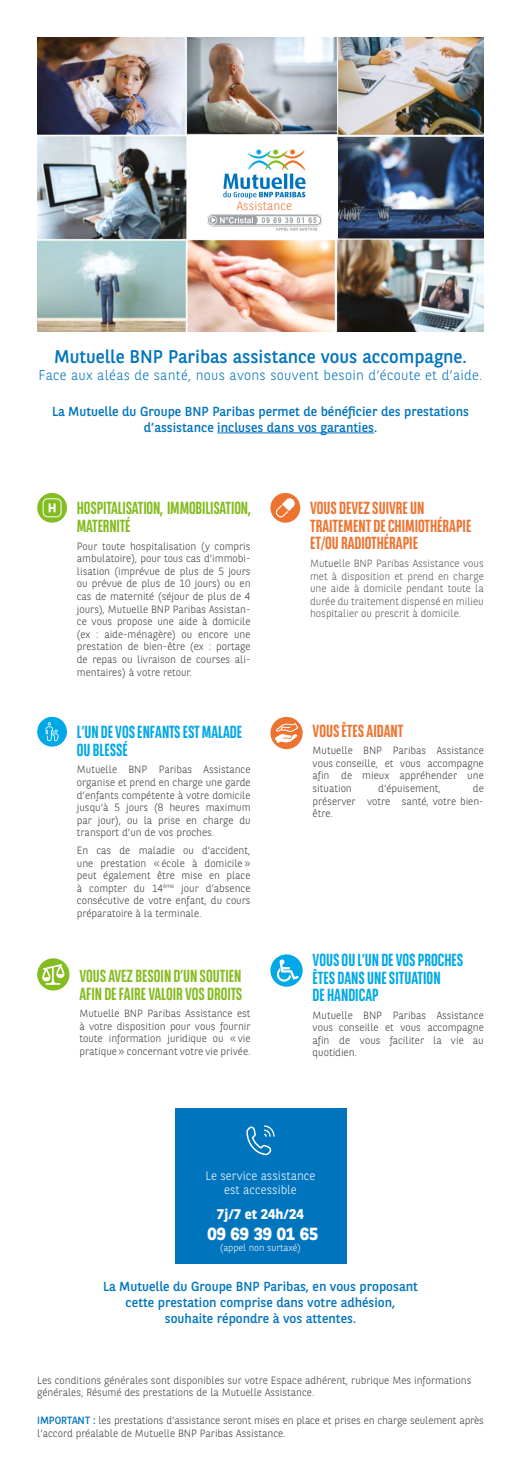
<style>
.page{position:relative;width:521px;height:1474px;background:#fff}
.page>*{position:absolute;margin:0;border:0;box-sizing:border-box;transform-origin:0 0}
.t1{font:18.38px "BNPP Sans";color:#0074bd}
.t2{font:700 17.5px/17.5px "BNPP Sans Condensed";letter-spacing:-.01em;color:#85bc22}
.t3{font:700 17.5px/17.5px "BNPP Sans Condensed";color:#00a8e7}
.t4{font:700 17.5px/17.5px "BNPP Sans Condensed";color:#ee7330}
.t5{font:700 17.5px "BNPP Sans";color:#fff}
.t6{font:300 14px "BNPP Sans";letter-spacing:.02em;color:#0074bd}
.t7{font:700 14px "BNPP Sans";color:#fff}
.t8{font:13.12px/15.8px "BNPP Sans";color:#0074bd;text-align:center}
.t9{font:300 12.34px "BNPP Sans";color:#ee7330}
.t10{font:300 12.25px/14.7px "BNPP Sans";color:#fff;text-align:center}
.t11{font:300 10.5px/12.6px "BNPP Sans";color:#3c3c3b;text-align:justify}
.t12{font:300 10.5px/12.6px "BNPP Sans";color:#575756;text-align:justify}
.t13{font:300 9.62px "BNPP Sans";color:#fff}
.s1{color:#3c3c3b}
.s2{font-weight:400;color:#0074bd}
</style>
<div class="page">
<hr style="left:217px;top:432px;width:157px;height:1px;background:#0074bd">
<svg style="left:37px;top:493px;width:30px;height:29px"></svg>
<svg style="left:43px;top:498px;width:19px;height:19px"></svg>
<div style="left:270px;top:493px;width:30px;height:29px;background:#ee7330;border-radius:50%"></div>
<svg style="left:275px;top:498px;width:20px;height:19px"></svg>
<div style="left:37px;top:717px;width:30px;height:29px;background:#00a8e7;border-radius:50%"></div>
<svg style="left:45px;top:722px;width:14px;height:19px"></svg>
<img style="left:37px;top:37px;width:447px;height:294px">
<div style="left:195px;top:141px;width:142px;height:96px;background:#fff"></div>
<img style="left:207px;top:214px;width:115px;height:16px">
<img style="left:212px;top:138px;width:104px;height:62px">
<div style="left:270px;top:717px;width:33px;height:32px;background:#ee7330;border-radius:50%"></div>
<svg style="left:275px;top:723px;width:23px;height:20px"></svg>
<div style="left:270px;top:954px;width:33px;height:32px;background:#00a8e7;border-radius:50%"></div>
<svg style="left:277px;top:959px;width:22px;height:22px"></svg>
<div style="left:37px;top:958px;width:32px;height:32px;background:#85bc22;border-radius:50%"></div>
<svg style="left:42px;top:964px;width:22px;height:20px"></svg>
<div style="left:175px;top:1108px;width:171px;height:155px;background:#0074bd"></div>
<svg style="left:246px;top:1125px;width:29px;height:30px"></svg>
<p class="t9" style="left:237px;top:197px;width:57px">Assistance</p>
<h1 class="t1" style="left:54px;top:344px;width:414px">Mutuelle BNP Paribas assistance vous accompagne.</h1>
<h3 class="t6" style="left:38px;top:366px;width:445px">Face aux aléas de santé, nous avons souvent besoin d’écoute et d’aide.</h3>
<p class="t8" style="left:52px;top:403px;width:418px">La Mutuelle du Groupe BNP Paribas permet de bénéficier des prestations d’assistance incluses dans vos garanties.</p>
<h2 class="t2" style="left:77px;top:499px;width:175px">HOSPITALISATION, IMMOBILISATION,<br>MATERNITÉ</h2>
<p class="t11" style="left:77px;top:539px;width:175px">Pour toute hospitalisation (y compris ambulatoire), pour tous cas d’immobi&shy;lisation (imprévue de plus de 5 jours ou prévue de plus de 10 jours) ou en cas de maternité (séjour de plus de 4 jours), Mutuelle BNP Paribas Assistan&shy;ce vous propose une aide à domicile (ex : aide-ménagère) ou encore une prestation de bien-être (ex : portage de repas ou livraison de courses ali&shy;mentaires) à votre retour.</p>
<h2 class="t3" style="left:77px;top:722px;width:167px">L’UN DE VOS ENFANTS EST MALADE<br>OU BLESSÉ</h2>
<p class="t11" style="left:77px;top:763px;width:175px">Mutuelle BNP Paribas Assistance organise et prend en charge une garde d’enfants compétente à votre domicile jusqu’à 5 jours (8 heures maximum par jour), ou la prise en charge du transport d’un de vos proches.</p>
<p class="t11" style="left:77px;top:843px;width:175px">En cas de maladie ou d’accident, une prestation «école à domicile» peut également être mise en place à compter du 14<sup>ème</sup> jour d’absence consécutive de votre enfant, du cours préparatoire à la terminale.</p>
<h2 class="t2" style="left:79px;top:966px;width:164px">VOUS AVEZ BESOIN D’UN SOUTIEN<br>AFIN DE FAIRE VALOIR VOS DROITS</h2>
<p class="t11" style="left:79px;top:1006px;width:173px">Mutuelle BNP Paribas Assistance est à votre disposition pour vous fournir toute information juridique ou «vie pratique» concernant votre vie privée.</p>
<h2 class="t4" style="left:310px;top:499px;width:163px">VOUS DEVEZ SUIVRE UN<br>TRAITEMENT DE CHIMIOTHÉRAPIE<br>ET/OU RADIOTHÉRAPIE</h2>
<p class="t12" style="left:310px;top:556px;width:175px">Mu<span class="s1">tue</span>lle BNP Paribas Assistance vous met à disposition et prend en charge une aide à domicile pendant toute la durée du traitement dispensé en milieu hospitalier ou prescrit à domicile.</p>
<h2 class="t4" style="left:313px;top:721px;width:92px">VOUS ÊTES AIDANT</h2>
<p class="t11" style="left:313px;top:743px;width:173px">Mutuelle BNP Paribas Assistance vous conseille, et vous accompagne afin de mieux appréhender une situation</p>
<p class="t11" style="left:313px;top:781px;width:173px;text-indent:160px">de préserver votre santé, votre bien&shy;être.</p>
<p class="t11" style="left:378px;top:781px;width:64px">d’épuisement,</p>
<h2 class="t3" style="left:313px;top:950px;width:152px">VOUS OU L’UN DE VOS PROCHES<br>ÊTES DANS UNE SITUATION<br>DE HANDICAP</h2>
<p class="t11" style="left:313px;top:1008px;width:173px">Mutuelle BNP Paribas Assistance vous conseille et vous accompagne afin de vous faciliter la vie au quotidien.</p>
<p class="t10" style="left:205px;top:1167px;width:111px">Le service assistance est accessible</p>
<h3 class="t7" style="left:217px;top:1204px;width:89px">7j/7 et 24h/24</h3>
<h2 class="t5" style="left:208px;top:1221px;width:112px">09 69 39 01 65</h2>
<p class="t13" style="left:220px;top:1241px;width:82px">(appel non surtaxé)</p>
<p class="t8" style="left:103px;top:1278px;width:316px">La Mutuelle du Groupe BNP Paribas, en vous proposant cette prestation comprise dans votre adhésion, souhaite répondre à vos attentes.</p>
<p class="t11" style="left:37px;top:1373px;width:436px;line-height:12.1px">Les conditions générales sont disponibles sur votre Espace adhérent, rubrique Mes informations générales, Résumé des prestations de la Mutuelle Assistance.</p>
<p class="t11" style="left:37px;top:1413px;width:448px"><span class="s2">IMPORTANT :</span> les prestations d’assistance seront mises en place et prises en charge seulement après l’accord préalable de Mutuelle BNP Paribas Assistance.</p>
</div>
